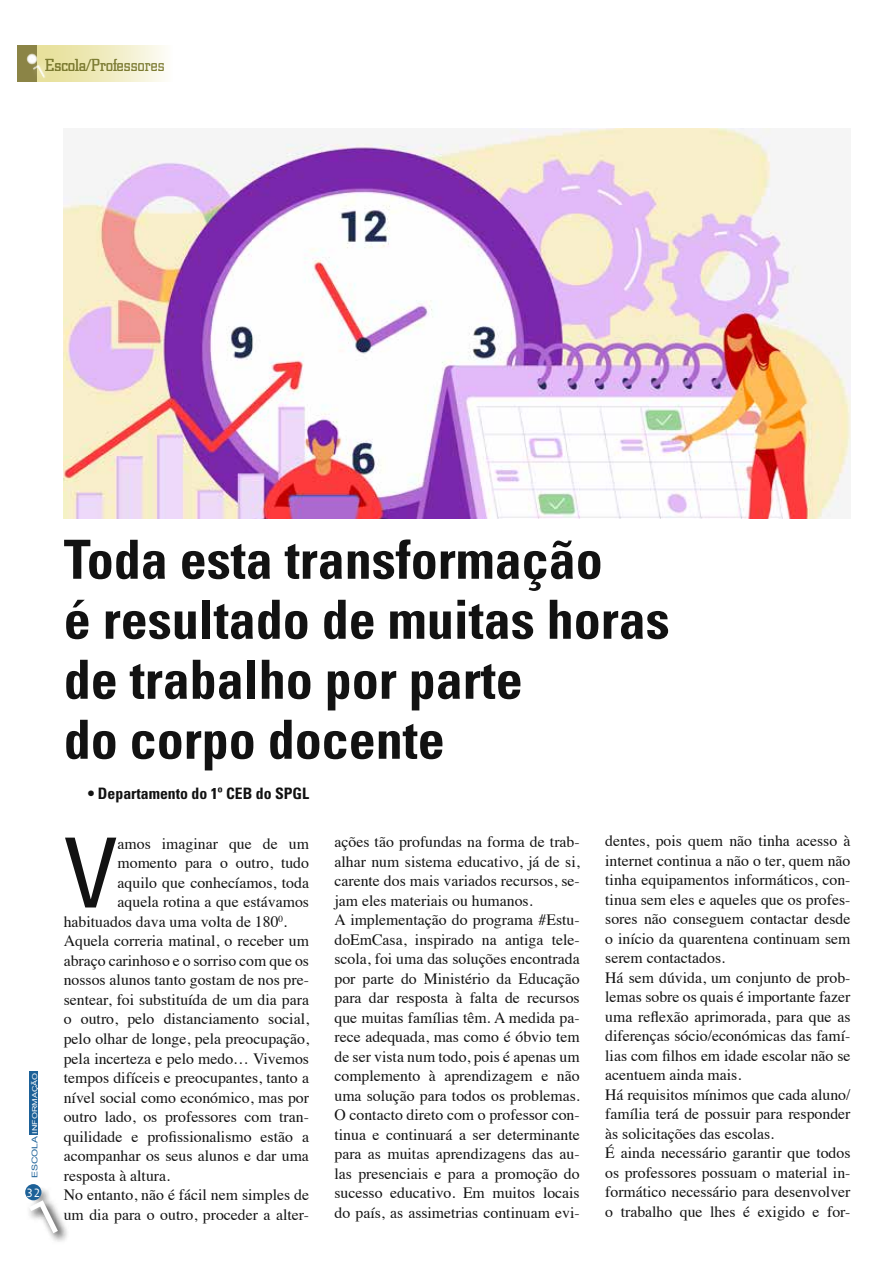
<style>
.page{position:relative;width:893px;height:1263px;background:#fff}
.page>*{position:absolute;margin:0;border:0;box-sizing:border-box;transform-origin:0 0}
.t1{font:condensed 96.75px "Univers";color:#121212}
.t2{font:700 condensed 54px/60px "Univers";color:#121212}
.t3{font:18px "Civic";color:#7d7c31}
.t4{font:15.75px/19.5px "Times";color:#121212}
.t5{font:700 condensed 15.75px "Univers";color:#121212}
.t6{font:12px "Andale Mono";color:#fff}
.t7{font:7.8px "Arial";color:#1d6198;scale:1.33 1}
.t8{font:6.75px "Arial";color:#fff;scale:1.33 1}
</style>
<div class="page">
<svg style="left:39px;top:1186px;width:28px;height:56px"></svg>
<svg style="left:29px;top:1189px;width:29px;height:44px"></svg>
<div style="left:25px;top:1184px;width:16px;height:16px;background:#1d6198;border-radius:50%"></div>
<div style="left:29px;top:1072px;width:9px;height:63px;background:#1d6198"></div>
<div style="left:37px;top:45px;width:136px;height:37px;background:linear-gradient(to right,#e5dd90,#fcfbf4)"></div>
<div style="left:17px;top:45px;width:20px;height:37px;background:#8b8446"></div>
<div style="left:29px;top:56px;width:27px;height:27px;background:#fff;opacity:.25"></div>
<svg style="left:27px;top:53px;width:10px;height:12px"></svg>
<svg style="left:33px;top:64px;width:13px;height:16px"></svg>
<img style="left:64px;top:129px;width:786px;height:390px">
<p class="t3" style="left:45px;top:56px;width:121px">Escola/Professores</p>
<p class="t8" style="left:30px;top:1134px;width:47px;rotate:-90deg">INFORMAÇÃO</p>
<p class="t7" style="left:30px;top:1178px;width:34px;rotate:-90deg">ESCOLA</p>
<p class="t6" style="left:26px;top:1185px;width:16px">32</p>
<h2 class="t2" style="left:64px;top:529px;width:607px">Toda esta transformação<br>é resultado de muitas horas de trabalho por parte<br>do corpo docente</h2>
<p class="t5" style="left:88px;top:783px;width:223px">• Departamento do 1º CEB do SPGL</p>
<h1 class="t1" style="left:64px;top:812px;width:55px">V</h1>
<p class="t4" style="left:118px;top:832px;width:193px">amos imaginar que de um</p>
<p class="t4" style="left:118px;top:852px;width:193px">momento para o outro, tudo</p>
<p class="t4" style="left:118px;top:871px;width:193px">aquilo que conhecíamos, toda</p>
<p class="t4" style="left:118px;top:891px;width:193px">aquela rotina a que estávamos</p>
<p class="t4" style="left:64px;top:910px;width:225px">habituados dava uma volta de 180<sup>0</sup>.</p>
<p class="t4" style="left:64px;top:930px;width:247px">Aquela correria matinal, o receber um</p>
<p class="t4" style="left:64px;top:949px;width:247px">abraço carinhoso e o sorriso com que os</p>
<p class="t4" style="left:64px;top:969px;width:247px">nossos alunos tanto gostam de nos pre-</p>
<p class="t4" style="left:64px;top:988px;width:247px">sentear, foi substituída de um dia para</p>
<p class="t4" style="left:64px;top:1008px;width:247px">o outro, pelo distanciamento social,</p>
<p class="t4" style="left:64px;top:1027px;width:247px">pelo olhar de longe, pela preocupação,</p>
<p class="t4" style="left:64px;top:1047px;width:247px">pela incerteza e pelo medo… Vivemos</p>
<p class="t4" style="left:64px;top:1066px;width:247px">tempos difíceis e preocupantes, tanto a</p>
<p class="t4" style="left:64px;top:1086px;width:247px">nível social como económico, mas por</p>
<p class="t4" style="left:64px;top:1105px;width:247px">outro lado, os professores com tran-</p>
<p class="t4" style="left:64px;top:1125px;width:247px">quilidade e profissionalismo estão a</p>
<p class="t4" style="left:64px;top:1144px;width:247px">acompanhar os seus alunos e dar uma</p>
<p class="t4" style="left:64px;top:1164px;width:108px">resposta à altura.</p>
<p class="t4" style="left:64px;top:1183px;width:247px">No entanto, não é fácil nem simples de</p>
<p class="t4" style="left:64px;top:1203px;width:247px">um dia para o outro, proceder a alter-</p>
<p class="t4" style="left:334px;top:831px;width:247px">ações tão profundas na forma de trab&shy;alhar num sistema educativo, já de si, carente dos mais variados recursos, se&shy;jam eles materiais ou humanos.<br>A implementação do programa #Estu&shy;doEmCasa, inspirado na antiga tele&shy;scola, foi uma das soluções encontrada por parte do Ministério da Educação para dar resposta à falta de recursos que muitas famílias têm. A medida pa&shy;rece adequada, mas como é óbvio tem de ser vista num todo, pois é apenas um complemento à aprendizagem e não uma solução para todos os problemas.<br>O contacto direto com o professor con&shy;tinua e continuará a ser determinante para as muitas aprendizagens das au&shy;las presenciais e para a promoção do sucesso educativo. Em muitos locais do país, as assimetrias continuam evi-</p>
<p class="t4" style="left:605px;top:830px;width:247px">dentes, pois quem não tinha acesso à internet continua a não o ter, quem não tinha equipamentos informáticos, con&shy;tinua sem eles e aqueles que os profes&shy;sores não conseguem contactar desde o início da quarentena continuam sem serem contactados.<br>Há sem dúvida, um conjunto de prob&shy;lemas sobre os quais é importante fazer uma reflexão aprimorada, para que as diferenças sócio/económicas das famí&shy;lias com filhos em idade escolar não se acentuem ainda mais.<br>Há requisitos mínimos que cada aluno/ família terá de possuir para responder às solicitações das escolas.<br>É ainda necessário garantir que todos os professores possuam o material in&shy;formático necessário para desenvolver o trabalho que lhes é exigido e for-</p>
</div>
